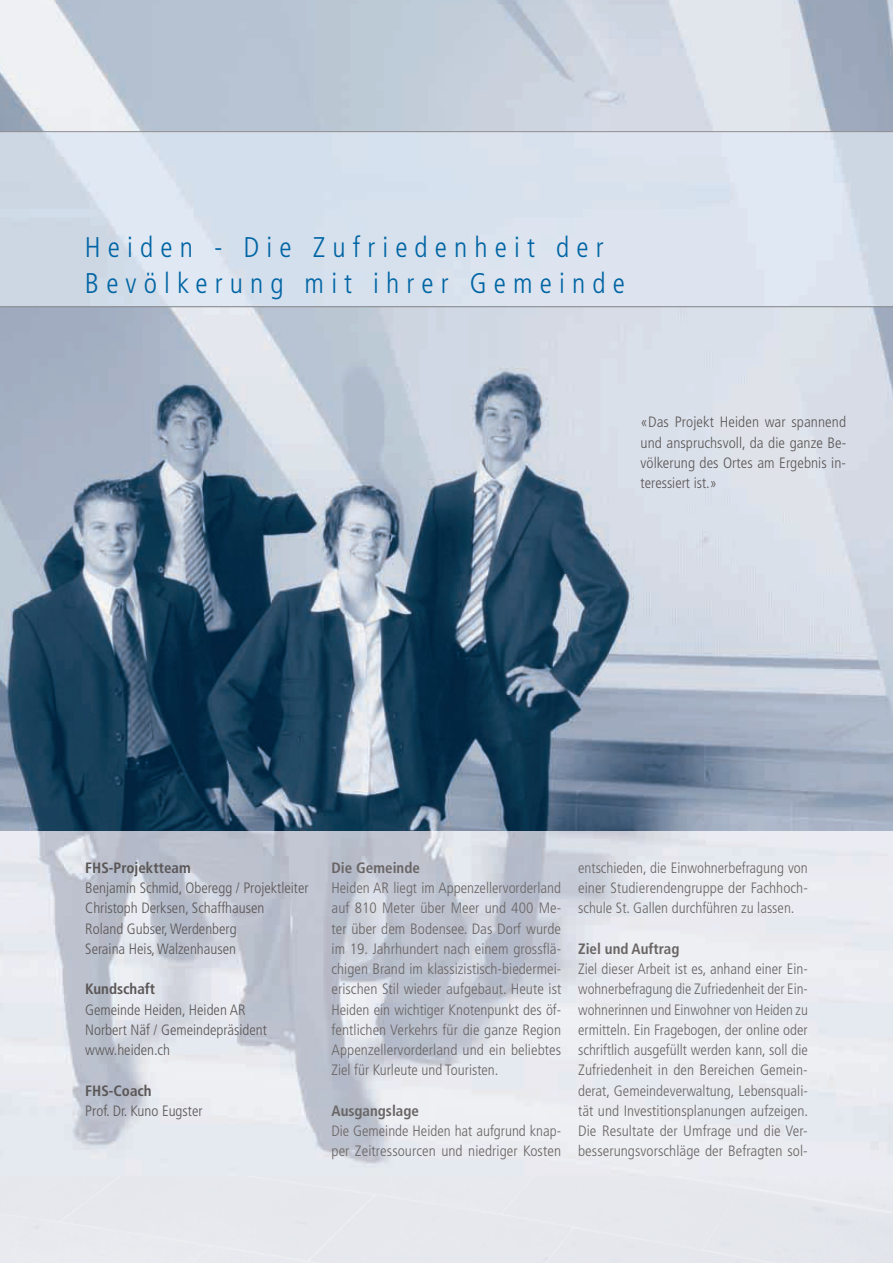
<style>
.page{position:relative;width:893px;height:1263px;background:#fff}
.page>*{position:absolute;margin:0;border:0;box-sizing:border-box;transform-origin:0 0}
.t1{font:300 condensed 28.5px/36px "Frutiger";letter-spacing:.25em;color:#0065a4}
.t2{font:300 condensed 15px/20.2px "Frutiger";letter-spacing:.005em;color:#6a6565;text-align:justify}
.t3{font:300 condensed 15px/20.2px "Frutiger";color:#5b5757}
.t4{font:700 condensed 15px "Frutiger";color:#6a6565}
.t5{font:700 condensed 15px "Frutiger";color:#5b5757}
</style>
<div class="page">
<img style="left:0;top:0;width:893px;height:1263px">
<img style="left:0;top:132px;width:893px;height:174px">
<hr style="left:0;top:131px;width:893px;height:1px;background:#928e8f">
<hr style="left:0;top:306px;width:893px;height:1px;background:#808285">
<h1 class="t1" style="left:85px;top:232px;width:541px">Heiden - Die Zufriedenheit der<br>Bevölkerung mit ihrer Gemeinde</h1>
<p class="t3" style="left:641px;top:413px;width:207px;text-align:justify">«Das Projekt Heiden war spannend und anspruchsvoll, da die ganze Be&shy;völkerung des Ortes am Ergebnis in&shy;teressiert ist.»</p>
<p class="t5" style="left:85px;top:862px;width:107px">FHS-Projektteam</p>
<p class="t3" style="left:85px;top:879px;width:225px">Benjamin Schmid, Oberegg / Projektleiter Christoph Derksen, Schaffhausen<br>Roland Gubser, Werdenberg<br>Seraina Heis, Walzenhausen</p>
<p class="t5" style="left:85px;top:983px;width:71px">Kundschaft</p>
<p class="t3" style="left:85px;top:1000px;width:183px">Gemeinde Heiden, Heiden AR<br>Norbert Näf / Gemeindepräsident www.heiden.ch</p>
<p class="t5" style="left:85px;top:1084px;width:68px">FHS-Coach</p>
<p class="t3" style="left:85px;top:1102px;width:119px">Prof. Dr. Kuno Eugster</p>
<p class="t4" style="left:331px;top:862px;width:90px">Die Gemeinde</p>
<p class="t2" style="left:331px;top:879px;width:231px">Heiden AR liegt im Appenzellervorderland auf 810 Meter über Meer und 400 Me&shy;ter über dem Bodensee. Das Dorf wurde im 19. Jahrhundert nach einem grossflä&shy;chigen Brand im klassizistisch-biedermei&shy;erischen Stil wieder aufgebaut. Heute ist Heiden ein wichtiger Knotenpunkt des öf&shy;fentlichen Verkehrs für die ganze Region Appenzellervorderland und ein beliebtes Ziel für Kurleute und Touristen.</p>
<p class="t4" style="left:331px;top:1105px;width:89px">Ausgangslage</p>
<p class="t2" style="left:331px;top:1122px;width:231px">Die Gemeinde Heiden hat aufgrund knap&shy;per Zeitressourcen und niedriger Kosten</p>
<p class="t2" style="left:578px;top:859px;width:231px">entschieden, die Einwohnerbefragung von einer Studierendengruppe der Fachhoch&shy;schule St. Gallen durchführen zu lassen.</p>
<p class="t4" style="left:578px;top:943px;width:103px">Ziel und Auftrag</p>
<p class="t2" style="left:578px;top:960px;width:231px">Ziel dieser Arbeit ist es, anhand einer Ein&shy;wohnerbefragung die Zufriedenheit der Ein&shy;wohnerinnen und Einwohner von Heiden zu ermitteln. Ein Fragebogen, der online oder schriftlich ausgefüllt werden kann, soll die Zufriedenheit in den Bereichen Gemein&shy;derat, Gemeindeverwaltung, Lebensquali&shy;tät und Investitionsplanungen aufzeigen.<br>Die Resultate der Umfrage und die Ver&shy;besserungsvorschläge der Befragten sol-</p>
</div>
